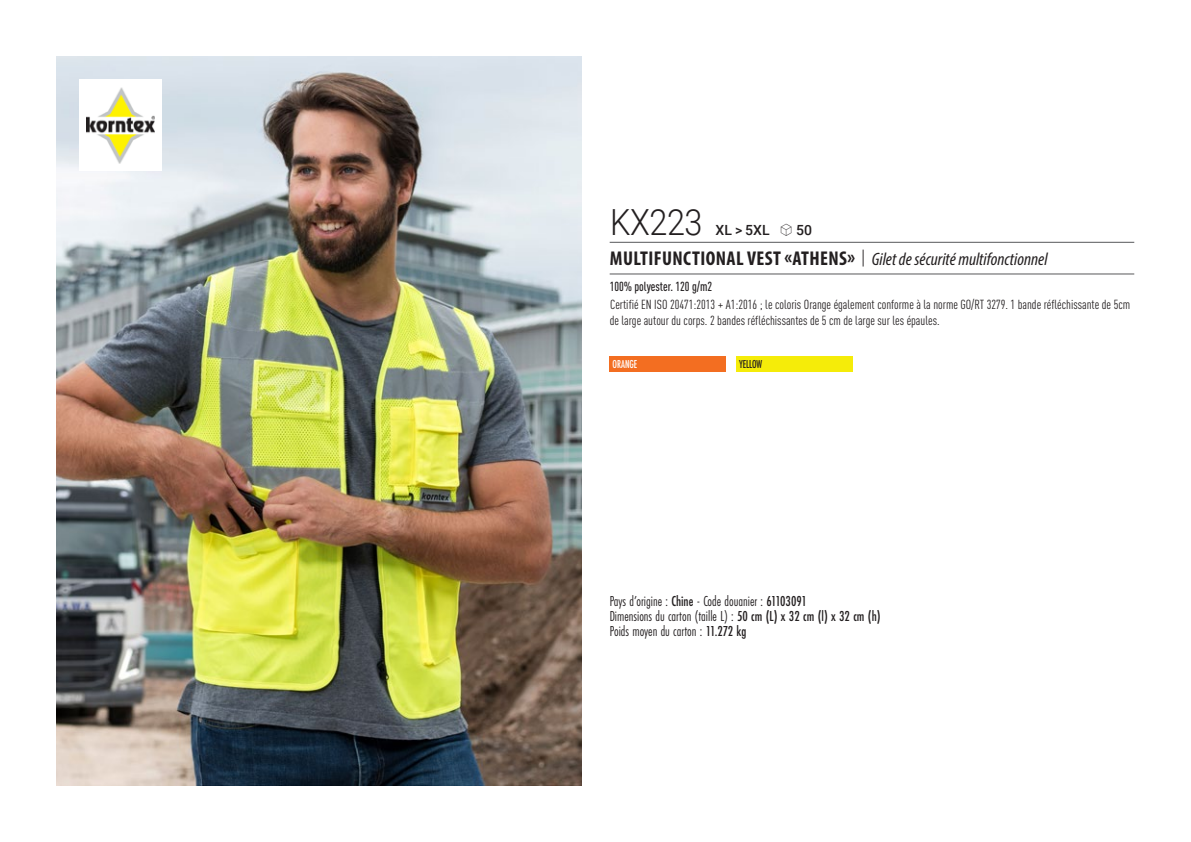
<style>
.page{position:relative;width:1191px;height:842px;background:#fff}
.page>*{position:absolute;margin:0;border:0;box-sizing:border-box;transform-origin:0 0}
.t1{font:300 36px "Roboto";letter-spacing:-.015em;color:#231f20;scale:.9 1}
.t2{font:italic 18px "Myriad Variable Concept";color:#231f20}
.t3{font:15px "Futura PT Cond";color:#231f20;scale:.95 1}
.t4{font:500 14px "Roboto";letter-spacing:.005em;color:#231f20}
.t5{font:condensed 13px/16px "DIN Pro";color:#231f20}
.grammage_2020{font:500 condensed 13px "DIN Pro";color:#231f20;scale:.95 1}
.Coloris_nuancier_bla{font:500 12px "Futura PT Cond";letter-spacing:-.01em;color:#fff;scale:.9 1}
.Coloris_nuancier{font:500 12px "Futura PT Cond";letter-spacing:-.01em;color:#231f20;scale:.9 1}
.s1{font-family:"Linotype Shapeshifter";font-weight:400;font-size:16px}
.s2{font-family:"Myriad Pro";font-weight:700;font-style:normal;font-stretch:condensed;font-size:20px}
.s3{font-family:"Roboto Condensed";font-weight:300;font-style:normal;font-size:20px}
.s4{font-weight:500}
</style>
<div class="page">
<img style="left:57px;top:57px;width:524px;height:728px">
<div style="left:609px;top:356px;width:117px;height:16px;background:#f36e21"></div>
<div style="left:736px;top:356px;width:116px;height:16px;background:#f5ec09"></div>
<div style="left:79px;top:79px;width:83px;height:92px;background:#fff"></div>
<img style="left:86px;top:87px;width:69px;height:76px">
<hr style="left:609px;top:242px;width:525px;height:1px;background:#57585a">
<hr style="left:609px;top:274px;width:525px;height:1px;background:#57585a">
<p class="t1" style="left:610px;top:197px;width:104px">KX223</p>
<p class="t4" style="left:715px;top:220px;width:98px">XL &gt; 5XL <span class="s1">S</span> 50</p>
<p class="t2" style="left:610px;top:249px;width:439px"><span class="s2">MULTIFUNCTIONAL VEST «ATHENS»</span> <span class="s3">|</span> Gilet de sécurité multifonctionnel</p>
<p class="grammage_2020" style="left:609px;top:277px;width:109px">100% polyester. 120 g/m2</p>
<p class="t5" style="left:609px;top:296px;width:522px">Certifié EN ISO 20471:2013 + A1:2016 ; le coloris Orange également conforme à la norme GO/RT 3279. 1 bande réfléchissante de 5cm de large autour du corps. 2 bandes réfléchissantes de 5 cm de large sur les épaules.</p>
<p class="Coloris_nuancier_bla" style="left:612px;top:357px;width:29px">ORANGE</p>
<p class="Coloris_nuancier" style="left:739px;top:357px;width:27px">YELLOW</p>
<p class="t3" style="left:609px;top:592px;width:209px">Pays d’origine : <span class="s4">Chine</span> - Code douanier : <span class="s4">61103091</span></p>
<p class="t3" style="left:609px;top:607px;width:287px">Dimensions du carton (taille L) : <span class="s4">50 cm (L) x 32 cm (l) x 32 cm (h)</span></p>
<p class="t3" style="left:609px;top:622px;width:145px">Poids moyen du carton : <span class="s4">11.272 kg</span></p>
</div>
